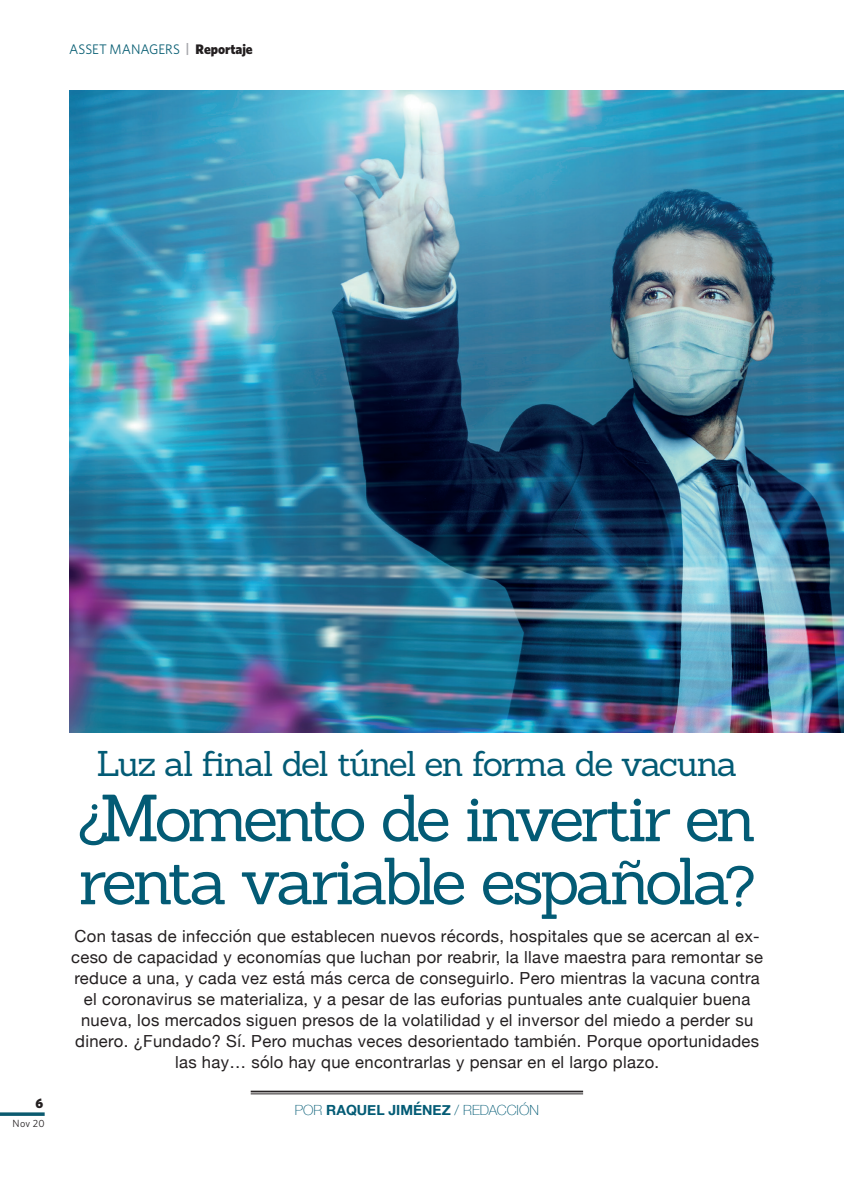
<style>
.page{position:relative;width:844px;height:1191px;background:#fff}
.page>*{position:absolute;margin:0;border:0;box-sizing:border-box;transform-origin:0 0}
.t1{font:64.75px/63px "Sanchez";letter-spacing:-.065em;color:#035b75}
.t2{font:35px "Sanchez";letter-spacing:-.05em;color:#035b75}
.t3{font:16.62px/21px "Helvetica Neue";letter-spacing:.02em;color:#231f20;text-align:center}
.t4{font:100 14px "Helvetica Neue";color:#035b75}
.t5{font:13.83px "Whitney";letter-spacing:-.005em;color:#0a5f74}
.t6{font:900 13.83px "Whitney";color:#231f20}
.t7{font:10.33px "Whitney";color:#231f20}
.s1{font-family:"DIN";font-weight:500;font-size:14px;color:#a8a9ad}
.s2{font-weight:900;color:#231f20}
.s3{font-size:53.2px}
.s4{font-weight:700}
</style>
<div class="page">
<hr style="left:0;top:1112px;width:45px;height:3px;background:#0b5a6f">
<hr style="left:251px;top:1090px;width:332px;height:2px;background:#231f20">
<hr style="left:251px;top:1093px;width:332px;height:1px;background:#231f20">
<img style="left:70px;top:91px;width:774px;height:641px">
<p class="t5" style="left:69px;top:41px;width:185px">ASSET MANAGERS <span class="s1">|</span> <span class="s2">Reportaje</span></p>
<p class="t6" style="left:36px;top:1094px;width:9px">6</p>
<p class="t7" style="left:13px;top:1117px;width:34px">Nov 20</p>
<h2 class="t2" style="left:97px;top:741px;width:642px">Luz al final del túnel en forma de vacuna</h2>
<h1 class="t1" style="left:78px;top:786px;width:680px"><sup>¿</sup>Momento de invertir en renta variable española<span class="s3">?</span></h1>
<p class="t3" style="left:71px;top:926px;width:693px">Con tasas de infección que establecen nuevos récords, hospitales que se acercan al ex&shy;ceso de capacidad y economías que luchan por reabrir, la llave maestra para remontar se reduce a una, y cada vez está más cerca de conseguirlo. Pero mientras la vacuna contra el coronavirus se materializa, y a pesar de las euforias puntuales ante cualquier buena nueva, los mercados siguen presos de la volatilidad y el inversor del miedo a perder su dinero. ¿Fundado? Sí. Pero muchas veces desorientado también. Porque oportunidades las hay… sólo hay que encontrarlas y pensar en el largo plazo.</p>
<p class="t4" style="left:295px;top:1099px;width:245px">POR <span class="s4">RAQUEL JIMÉNEZ</span> / REDACCIÓN</p>
</div>
